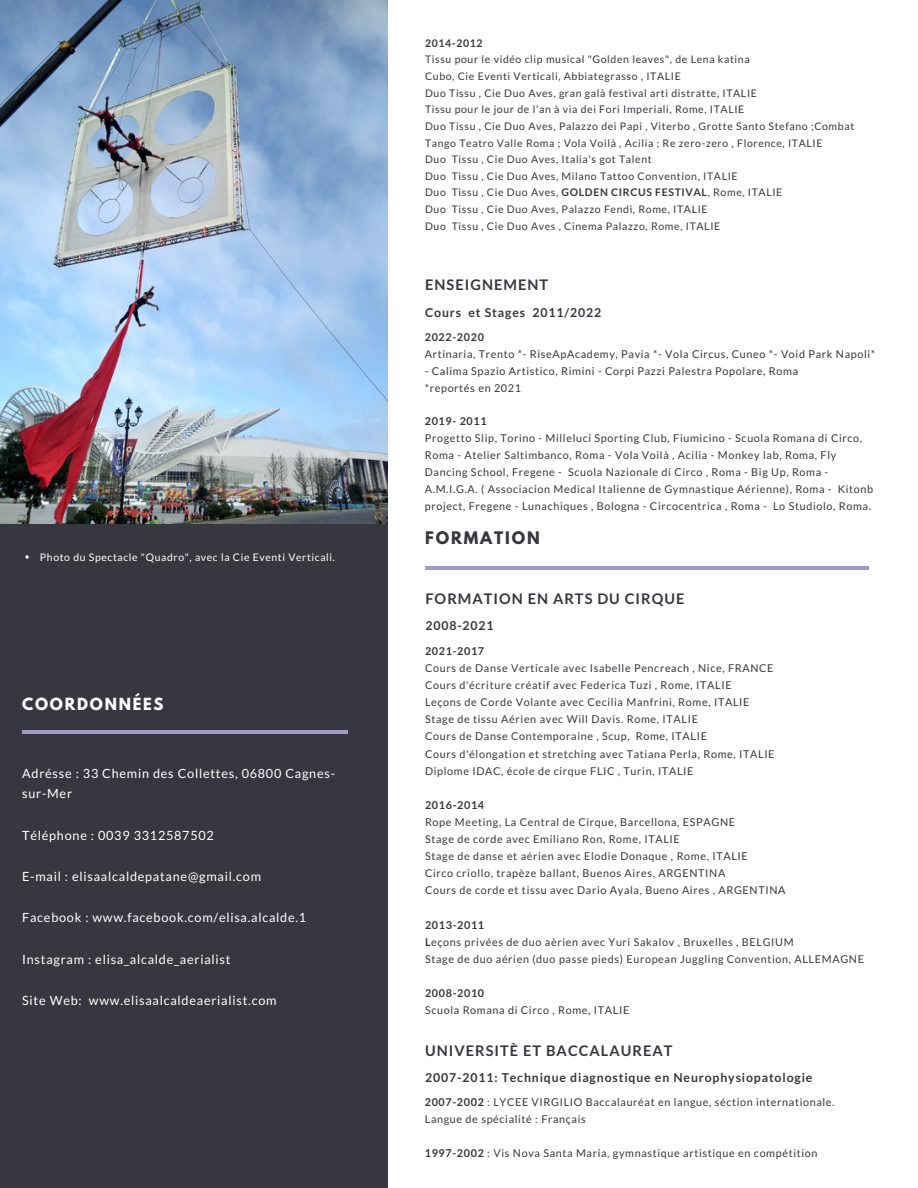
<style>
.page{position:relative;width:918px;height:1188px;background:#fff}
.page>*{position:absolute;margin:0;border:0;box-sizing:border-box;transform-origin:0 0}
.t1{font:700 15.3px "League Spartan";letter-spacing:.12em;color:#373741}
.t2{font:700 14.85px "League Spartan";letter-spacing:.12em;color:#fff}
.t3{font:700 14.55px "Lato";letter-spacing:.07em;color:#373741}
.t4{font:12.6px/20.7px "Lato";letter-spacing:.06em;color:#fff}
.t5{font:700 12.3px "Lato";letter-spacing:.07em;color:#373741}
.t6{font:10.8px/16.8px "Lato";letter-spacing:.06em;color:#373741}
.t7{font:700 10.8px "Lato";letter-spacing:.06em;color:#373741}
.t8{font:10.5px/16.6px "Lato";letter-spacing:.06em;color:#373741}
.t9{font:10.5px "Lato";letter-spacing:.06em;color:#fff}
.t10{font:700 10.5px "Lato";letter-spacing:.06em;color:#373741}
.s1{font-weight:700}
</style>
<div class="page">
<div style="left:0;top:506px;width:388px;height:682px;background:#373741"></div>
<svg style="left:25px;top:555px;width:4px;height:4px"></svg>
<hr style="left:22px;top:730px;width:325px;height:3px;background:#a498c6">
<hr style="left:425px;top:567px;width:443px;height:3px;background:#a498c6">
<img style="left:0;top:0;width:387px;height:523px">
<p class="t9" style="left:40px;top:550px;width:297px">Photo du Spectacle "Quadro", avec la Cie Eventi Verticali.</p>
<p class="t2" style="left:22px;top:696px;width:143px">COORDONNÉES</p>
<p class="t4" style="left:22px;top:762px;width:314px">Adrésse : 33 Chemin des Collettes, 06800 Cagnes&shy;sur-Mer</p>
<p class="t4" style="left:22px;top:824px;width:193px">Téléphone : 0039 3312587502</p>
<p class="t4" style="left:22px;top:866px;width:240px">E-mail : elisaalcaldepatane@gmail.com</p>
<p class="t4" style="left:22px;top:907px;width:286px">Facebook : www.facebook.com/elisa.alcalde.1</p>
<p class="t4" style="left:22px;top:948px;width:210px">Instagram : elisa_alcalde_aerialist</p>
<p class="t4" style="left:22px;top:990px;width:256px">Site Web: www.elisaalcaldeaerialist.com</p>
<p class="t10" style="left:425px;top:36px;width:59px">2014-2012</p>
<p class="t8" style="left:425px;top:51px;width:326px">Tissu pour le vidéo clip musical "Golden leaves", de Lena katina</p>
<p class="t8" style="left:425px;top:68px;width:257px">Cubo, Cie Eventi Verticali, Abbiategrasso , ITALIE</p>
<p class="t8" style="left:425px;top:84px;width:333px">Duo Tissu , Cie Duo Aves, gran galà festival arti distratte, ITALIE</p>
<p class="t8" style="left:425px;top:101px;width:321px">Tissu pour le jour de l'an à via dei Fori Imperiali, Rome, ITALIE</p>
<p class="t8" style="left:425px;top:118px;width:431px">Duo Tissu , Cie Duo Aves, Palazzo dei Papi , Viterbo , Grotte Santo Stefano ;Combat<br>Tango Teatro Valle Roma ; Vola Voilà , Acilia ; Re zero-zero , Florence, ITALIE</p>
<p class="t8" style="left:425px;top:151px;width:228px">Duo Tissu , Cie Duo Aves, Italia's got Talent</p>
<p class="t8" style="left:425px;top:167px;width:314px">Duo Tissu , Cie Duo Aves, Milano Tattoo Convention, ITALIE</p>
<p class="t8" style="left:425px;top:184px;width:359px">Duo Tissu , Cie Duo Aves, <span class="s1">GOLDEN CIRCUS FESTIVAL</span>, Rome, ITALIE</p>
<p class="t8" style="left:425px;top:201px;width:284px">Duo Tissu , Cie Duo Aves, Palazzo Fendi, Rome, ITALIE</p>
<p class="t8" style="left:425px;top:217px;width:297px">Duo Tissu , Cie Duo Aves , Cinema Palazzo, Rome, ITALIE</p>
<p class="t3" style="left:425px;top:276px;width:124px">ENSEIGNEMENT</p>
<p class="t5" style="left:425px;top:304px;width:177px">Cours et Stages 2011/2022</p>
<p class="t7" style="left:425px;top:330px;width:61px">2022-2020</p>
<p class="t6" style="left:425px;top:345px;width:452px">Artinaria, Trento *- RiseApAcademy, Pavia *- Vola Circus, Cuneo *- Void Park Napoli*</p>
<p class="t6" style="left:425px;top:362px;width:375px">- Calima Spazio Artistico, Rimini - Corpi Pazzi Palestra Popolare, Roma</p>
<p class="t6" style="left:425px;top:379px;width:98px">*reportés en 2021</p>
<p class="t7" style="left:425px;top:415px;width:63px">2019- 2011</p>
<p class="t6" style="left:425px;top:430px;width:450px">Progetto Slip, Torino - Milleluci Sporting Club, Fiumicino - Scuola Romana di Circo, Roma - Atelier Saltimbanco, Roma - Vola Voilà , Acilia - Monkey lab, Roma, Fly Dancing School, Fregene - Scuola Nazionale di Circo , Roma - Big Up, Roma - A.M.I.G.A. ( Associacion Medical Italienne de Gymnastique Aérienne), Roma - Kitonb project, Fregene - Lunachiques , Bologna - Circocentrica , Roma - Lo Studiolo, Roma.</p>
<p class="t1" style="left:425px;top:530px;width:116px">FORMATION</p>
<p class="t3" style="left:425px;top:590px;width:261px">FORMATION EN ARTS DU CIRQUE</p>
<p class="t5" style="left:425px;top:618px;width:70px">2008-2021</p>
<p class="t7" style="left:425px;top:644px;width:61px">2021-2017</p>
<p class="t6" style="left:425px;top:660px;width:350px">Cours de Danse Verticale avec Isabelle Pencreach , Nice, FRANCE</p>
<p class="t6" style="left:425px;top:677px;width:308px">Cours d'écriture créatif avec Federica Tuzi , Rome, ITALIE</p>
<p class="t6" style="left:425px;top:694px;width:326px">Leçons de Corde Volante avec Cecilia Manfrini, Rome, ITALIE</p>
<p class="t6" style="left:425px;top:711px;width:274px">Stage de tissu Aérien avec Will Davis. Rome, ITALIE</p>
<p class="t6" style="left:425px;top:728px;width:283px">Cours de Danse Contemporaine , Scup, Rome, ITALIE</p>
<p class="t6" style="left:425px;top:745px;width:351px">Cours d'élongation et stretching avec Tatiana Perla, Rome, ITALIE</p>
<p class="t6" style="left:425px;top:762px;width:270px">Diplome IDAC, école de cirque FLIC , Turin, ITALIE</p>
<p class="t7" style="left:425px;top:798px;width:61px">2016-2014</p>
<p class="t6" style="left:425px;top:813px;width:312px">Rope Meeting, La Central de Cirque, Barcellona, ESPAGNE</p>
<p class="t6" style="left:425px;top:831px;width:256px">Stage de corde avec Emiliano Ron, Rome, ITALIE</p>
<p class="t6" style="left:425px;top:848px;width:324px">Stage de danse et aérien avec Elodie Donaque , Rome, ITALIE</p>
<p class="t6" style="left:425px;top:865px;width:302px">Circo criollo, trapèze ballant, Buenos Aires, ARGENTINA</p>
<p class="t6" style="left:425px;top:882px;width:362px">Cours de corde et tissu avec Dario Ayala, Bueno Aires , ARGENTINA</p>
<p class="t7" style="left:425px;top:918px;width:61px">2013-2011</p>
<p class="t6" style="left:425px;top:933px;width:370px"><span class="s1">L</span>eçons privées de duo aèrien avec Yuri Sakalov , Bruxelles , BELGIUM</p>
<p class="t6" style="left:425px;top:950px;width:440px">Stage de duo aérien (duo passe pieds) European Juggling Convention, ALLEMAGNE</p>
<p class="t7" style="left:425px;top:986px;width:61px">2008-2010</p>
<p class="t6" style="left:425px;top:1002px;width:206px">Scuola Romana di Circo , Rome, ITALIE</p>
<p class="t3" style="left:425px;top:1041px;width:249px">UNIVERSITÈ ET BACCALAUREAT</p>
<p class="t5" style="left:425px;top:1070px;width:389px">2007-2011: Technique diagnostique en Neurophysiopatologie</p>
<p class="t6" style="left:425px;top:1094px;width:411px"><span class="s1">2007-2002</span> : LYCEE VIRGILIO Baccalauréat en langue, séction internationale.</p>
<p class="t6" style="left:425px;top:1111px;width:163px">Langue de spécialité : Français</p>
<p class="t6" style="left:425px;top:1144px;width:394px"><span class="s1">1997-2002</span> : Vis Nova Santa Maria, gymnastique artistique en compétition</p>
</div>
